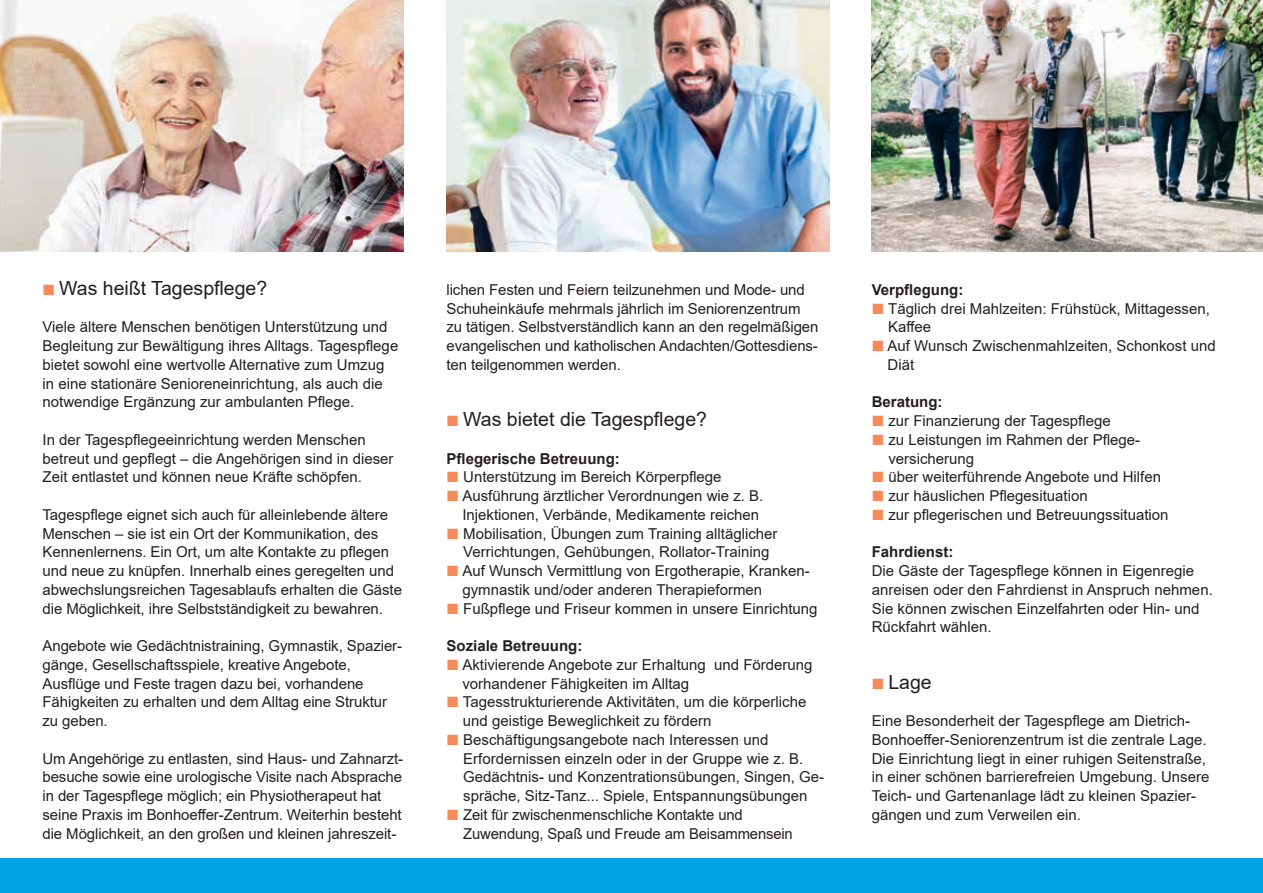
<style>
.page{position:relative;width:1263px;height:893px;background:#fff}
.page>*{position:absolute;margin:0;border:0;box-sizing:border-box;transform-origin:0 0}
.t1{font:19.5px "Arial";color:#231f20}
.t2{font:15px/18.8px "Arial";color:#231f20}
.t3{font:700 15px "Arial";color:#231f20}
.s1{font-family:"European Pi Three";font-size:15px;color:#f68a58}
.s2{font-family:"European Pi Three";color:#f68a58}
</style>
<div class="page">
<img style="left:0;top:0;width:404px;height:251px">
<img style="left:872px;top:0;width:391px;height:251px">
<img style="left:446px;top:0;width:383px;height:251px">
<div style="left:0;top:859px;width:1263px;height:34px;background:#00a1e3"></div>
<h1 class="t1" style="left:43px;top:274px;width:226px"><span class="s1">L</span> Was heißt Tagespflege?</h1>
<p class="t2" style="left:43px;top:318px;width:357px">Viele ältere Menschen benötigen Unterstützung und Begleitung zur Bewältigung ihres Alltags. Tagespflege bietet sowohl eine wertvolle Alternative zum Umzug in eine stationäre Senioreneinrichtung, als auch die notwendige Ergänzung zur ambulanten Pflege.</p>
<p class="t2" style="left:43px;top:430px;width:353px">In der Tagespflegeeinrichtung werden Menschen betreut und gepflegt – die Angehörigen sind in dieser<br>Zeit entlastet und können neue Kräfte schöpfen.</p>
<p class="t2" style="left:43px;top:505px;width:361px">Tagespflege eignet sich auch für alleinlebende ältere Menschen – sie ist ein Ort der Kommunikation, des Kennenlernens. Ein Ort, um alte Kontakte zu pflegen und neue zu knüpfen. Innerhalb eines geregelten und abwechslungsreichen Tagesablaufs erhalten die Gäste die Möglichkeit, ihre Selbstständigkeit zu bewahren.</p>
<p class="t2" style="left:43px;top:636px;width:361px">Angebote wie Gedächtnistraining, Gymnastik, Spazier&shy;gänge, Gesellschaftsspiele, kreative Angebote, Ausflüge und Feste tragen dazu bei, vorhandene Fähigkeiten zu erhalten und dem Alltag eine Struktur zu geben.</p>
<p class="t2" style="left:43px;top:749px;width:362px">Um Angehörige zu entlasten, sind Haus- und Zahnarzt&shy;besuche sowie eine urologische Visite nach Absprache in der Tagespflege möglich; ein Physiotherapeut hat seine Praxis im Bonhoeffer-Zentrum. Weiterhin besteht die Möglichkeit, an den großen und kleinen jahreszeit-</p>
<p class="t2" style="left:446px;top:280px;width:374px">lichen Festen und Feiern teilzunehmen und Mode- und Schuheinkäufe mehrmals jährlich im Seniorenzentrum zu tätigen. Selbstverständlich kann an den regelmäßigen evangelischen und katholischen Andachten/Gottesdiens&shy;ten teilgenommen werden.</p>
<h1 class="t1" style="left:446px;top:406px;width:262px"><span class="s1">L</span> Was bietet die Tagespflege?</h1>
<p class="t3" style="left:446px;top:448px;width:175px">Pflegerische Betreuung:</p>
<p class="t2" style="left:446px;top:468px;width:277px"><span class="s2">L</span> Unterstützung im Bereich Körperpflege</p>
<p class="t2" style="left:446px;top:486px;width:318px"><span class="s2">L</span> Ausführung ärztlicher Verordnungen wie z. B.</p>
<p class="t2" style="left:462px;top:505px;width:298px">Injektionen, Verbände, Medikamente reichen</p>
<p class="t2" style="left:446px;top:524px;width:332px"><span class="s2">L</span> Mobilisation, Übungen zum Training alltäglicher</p>
<p class="t2" style="left:463px;top:543px;width:308px">Verrichtungen, Gehübungen, Rollator-Training</p>
<p class="t2" style="left:446px;top:561px;width:365px"><span class="s2">L</span> Auf Wunsch Vermittlung von Ergotherapie, Kranken-</p>
<p class="t2" style="left:462px;top:580px;width:301px">gymnastik und/oder anderen Therapieformen</p>
<p class="t2" style="left:446px;top:599px;width:372px"><span class="s2">L</span> Fußpflege und Friseur kommen in unsere Einrichtung</p>
<p class="t3" style="left:446px;top:635px;width:137px">Soziale Betreuung:</p>
<p class="t2" style="left:446px;top:655px;width:368px"><span class="s2">L</span> Aktivierende Angebote zur Erhaltung und Förderung</p>
<p class="t2" style="left:462px;top:674px;width:228px">vorhandener Fähigkeiten im Alltag</p>
<p class="t2" style="left:446px;top:693px;width:361px"><span class="s2">L</span> Tagesstrukturierende Aktivitäten, um die körperliche</p>
<p class="t2" style="left:463px;top:711px;width:250px">und geistige Beweglichkeit zu fördern</p>
<p class="t2" style="left:446px;top:730px;width:323px"><span class="s2">L</span> Beschäftigungsangebote nach Interessen und</p>
<p class="t2" style="left:463px;top:749px;width:342px">Erfordernissen einzeln oder in der Gruppe wie z. B.</p>
<p class="t2" style="left:463px;top:768px;width:363px">Gedächtnis- und Konzentrationsübungen, Singen, Ge-</p>
<p class="t2" style="left:463px;top:786px;width:346px">spräche, Sitz-Tanz... Spiele, Entspannungsübungen</p>
<p class="t2" style="left:446px;top:805px;width:298px"><span class="s2">L</span> Zeit für zwischenmenschliche Kontakte und</p>
<p class="t2" style="left:463px;top:824px;width:331px">Zuwendung, Spaß und Freude am Beisammensein</p>
<p class="t3" style="left:872px;top:279px;width:93px">Verpflegung:</p>
<p class="t2" style="left:872px;top:299px;width:340px"><span class="s2">L</span> Täglich drei Mahlzeiten: Frühstück, Mittagessen,</p>
<p class="t2" style="left:888px;top:318px;width:45px">Kaffee</p>
<p class="t2" style="left:872px;top:336px;width:346px"><span class="s2">L</span> Auf Wunsch Zwischenmahlzeiten, Schonkost und</p>
<p class="t2" style="left:888px;top:355px;width:28px">Diät</p>
<p class="t3" style="left:872px;top:391px;width:72px">Beratung:</p>
<p class="t2" style="left:872px;top:411px;width:241px"><span class="s2">L</span> zur Finanzierung der Tagespflege</p>
<p class="t2" style="left:872px;top:430px;width:270px"><span class="s2">L</span> zu Leistungen im Rahmen der Pflege-</p>
<p class="t2" style="left:888px;top:449px;width:87px">versicherung</p>
<p class="t2" style="left:872px;top:468px;width:291px"><span class="s2">L</span> über weiterführende Angebote und Hilfen</p>
<p class="t2" style="left:872px;top:486px;width:217px"><span class="s2">L</span> zur häuslichen Pflegesituation</p>
<p class="t2" style="left:872px;top:505px;width:298px"><span class="s2">L</span> zur pflegerischen und Betreuungssituation</p>
<p class="t3" style="left:872px;top:541px;width:83px">Fahrdienst:</p>
<p class="t2" style="left:872px;top:561px;width:343px">Die Gäste der Tagespflege können in Eigenregie anreisen oder den Fahrdienst in Anspruch nehmen.<br>Sie können zwischen Einzelfahrten oder Hin- und Rückfahrt wählen.</p>
<h1 class="t1" style="left:872px;top:668px;width:62px"><span class="s1">L</span> Lage</h1>
<p class="t2" style="left:872px;top:711px;width:339px">Eine Besonderheit der Tagespflege am Dietrich-Bonhoeffer-Seniorenzentrum ist die zentrale Lage.<br>Die Einrichtung liegt in einer ruhigen Seitenstraße, in einer schönen barrierefreien Umgebung. Unsere Teich- und Gartenanlage lädt zu kleinen Spazier&shy;gängen und zum Verweilen ein.</p>
</div>
